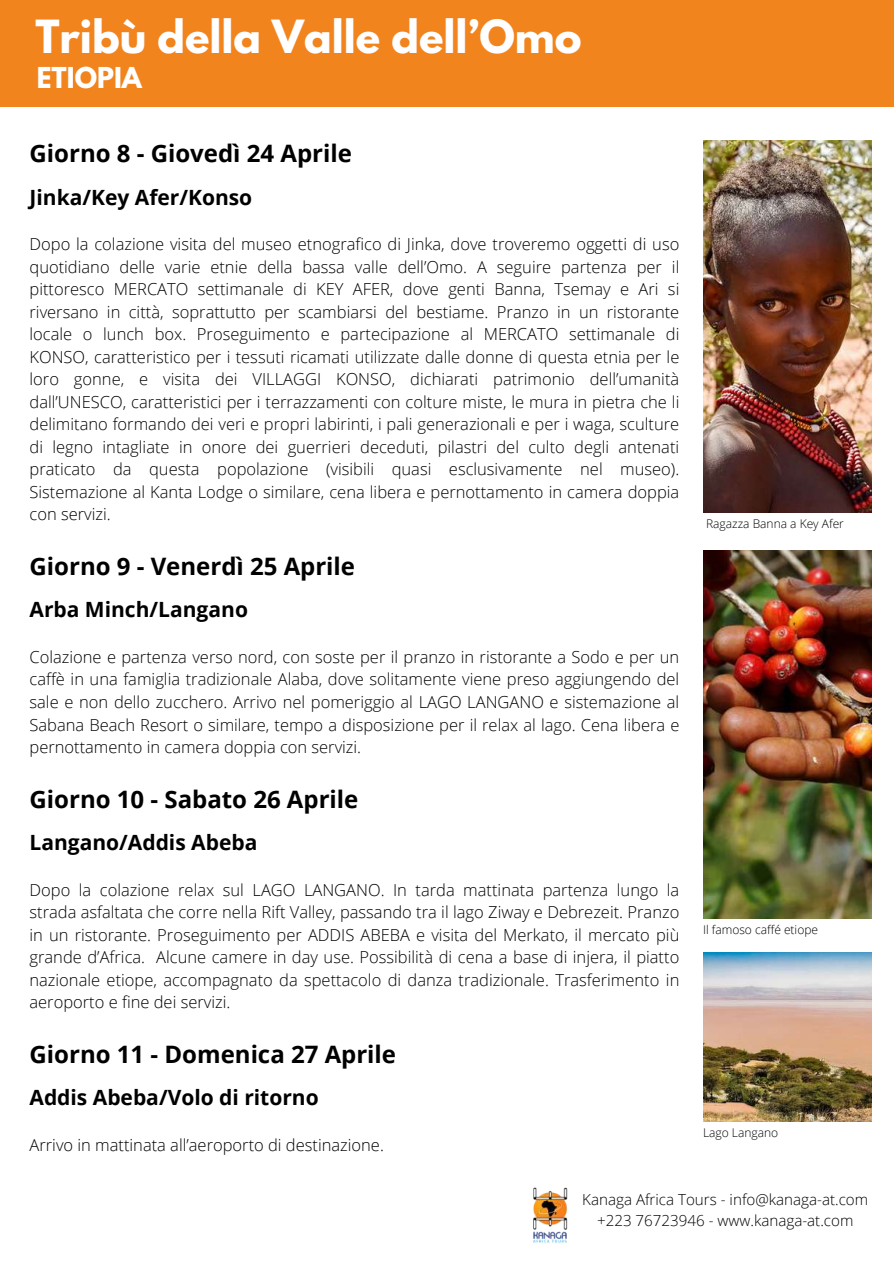
<style>
.page{position:relative;width:894px;height:1264px;background:#fff}
.page>*{position:absolute;margin:0;border:0;box-sizing:border-box;transform-origin:0 0}
.t1{font:700 40.5px "League Spartan";color:#fff}
.t2{font:700 25.5px "League Spartan";color:#fff}
.t3{font:700 24px "Open Sans";color:#000}
.t4{font:700 21px "Open Sans";color:#000}
.t5{font:300 16.5px/22.5px "Open Sans";color:#000;text-align:justify}
.t6{font:300 15.15px/21px "Open Sans";color:#000;text-align:center}
.t7{font:300 12px "Open Sans";color:#000}
</style>
<div class="page">
<img style="left:703px;top:140px;width:168px;height:372px">
<img style="left:533px;top:1187px;width:35px;height:56px">
<div style="left:0;top:0;width:893px;height:106px;background:#f2841e"></div>
<img style="left:703px;top:551px;width:168px;height:368px">
<img style="left:703px;top:952px;width:168px;height:169px">
<h1 class="t1" style="left:35px;top:17px;width:547px">Tribù della Valle dell’Omo</h1>
<h2 class="t2" style="left:37px;top:65px;width:106px">ETIOPIA</h2>
<h3 class="t3" style="left:30px;top:137px;width:324px">Giorno 8 - Giovedì 24 Aprile</h3>
<p class="t4" style="left:30px;top:182px;width:224px">Jinka/Key Afer/Konso</p>
<p class="t5" style="left:30px;top:233px;width:651px">Dopo la colazione visita del museo etnografico di Jinka, dove troveremo oggetti di uso quotidiano delle varie etnie della bassa valle dell’Omo. A seguire partenza per il pittoresco MERCATO settimanale di KEY AFER, dove genti Banna, Tsemay e Ari si riversano in città, soprattutto per scambiarsi del bestiame. Pranzo in un ristorante locale o lunch box. Proseguimento e partecipazione al MERCATO settimanale di KONSO, caratteristico per i tessuti ricamati utilizzate dalle donne di questa etnia per le loro gonne, e visita dei VILLAGGI KONSO, dichiarati patrimonio dell’umanità dall’UNESCO, caratteristici per i terrazzamenti con colture miste, le mura in pietra che li delimitano formando dei veri e propri labirinti, i pali generazionali e per i waga, sculture di legno intagliate in onore dei guerrieri deceduti, pilastri del culto degli antenati praticato da questa popolazione (visibili quasi esclusivamente nel museo).<br>Sistemazione al Kanta Lodge o similare, cena libera e pernottamento in camera doppia con servizi.</p>
<h3 class="t3" style="left:30px;top:549px;width:327px">Giorno 9 - Venerdì 25 Aprile</h3>
<p class="t4" style="left:30px;top:594px;width:220px">Arba Minch/Langano</p>
<p class="t5" style="left:30px;top:645px;width:651px">Colazione e partenza verso nord, con soste per il pranzo in ristorante a Sodo e per un caffè in una famiglia tradizionale Alaba, dove solitamente viene preso aggiungendo del sale e non dello zucchero. Arrivo nel pomeriggio al LAGO LANGANO e sistemazione al Sabana Beach Resort o similare, tempo a disposizione per il relax al lago. Cena libera e pernottamento in camera doppia con servizi.</p>
<h3 class="t3" style="left:30px;top:782px;width:330px">Giorno 10 - Sabato 26 Aprile</h3>
<p class="t4" style="left:30px;top:827px;width:229px">Langano/Addis Abeba</p>
<p class="t5" style="left:30px;top:878px;width:651px">Dopo la colazione relax sul LAGO LANGANO. In tarda mattinata partenza lungo la strada asfaltata che corre nella Rift Valley, passando tra il lago Ziway e Debrezeit. Pranzo in un ristorante. Proseguimento per ADDIS ABEBA e visita del Merkato, il mercato più grande d’Africa. Alcune camere in day use. Possibilità di cena a base di injera, il piatto nazionale etiope, accompagnato da spettacolo di danza tradizionale. Trasferimento in aeroporto e fine dei servizi.</p>
<h3 class="t3" style="left:30px;top:1037px;width:368px">Giorno 11 - Domenica 27 Aprile</h3>
<p class="t4" style="left:30px;top:1082px;width:291px">Addis Abeba/Volo di ritorno</p>
<p class="t5" style="left:30px;top:1133px;width:356px">Arrivo in mattinata all’aeroporto di destinazione.</p>
<p class="t6" style="left:582px;top:1188px;width:287px">Kanaga Africa Tours - info@kanaga-at.com +223 76723946 - www.kanaga-at.com</p>
<p class="t7" style="left:706px;top:515px;width:139px">Ragazza Banna a Key Afer</p>
<p class="t7" style="left:702px;top:921px;width:117px">Il famoso caffé etiope</p>
<p class="t7" style="left:702px;top:1124px;width:77px">Lago Langano</p>
</div>
